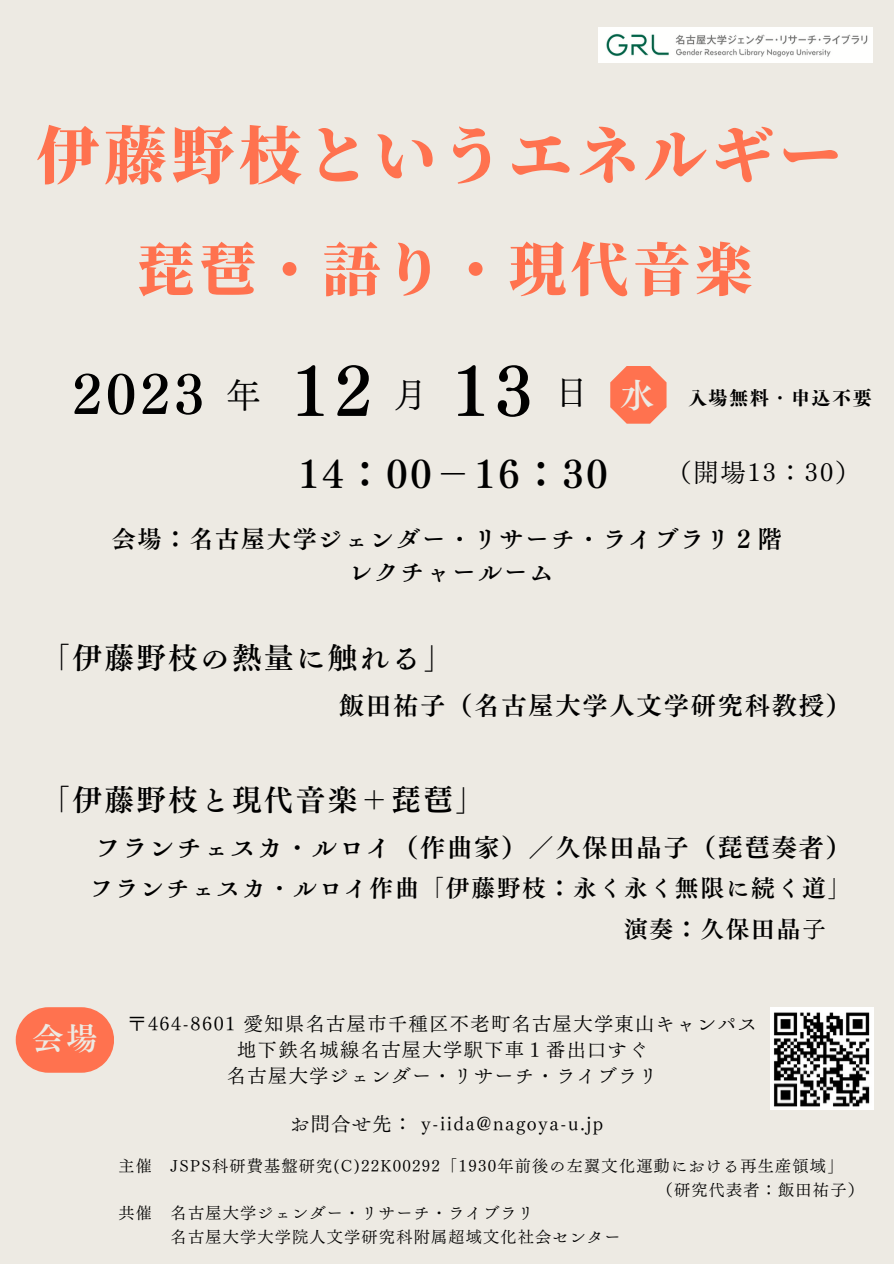
<style>
.page{position:relative;width:894px;height:1264px;background:#fff}
.page>*{position:absolute;margin:0;border:0;box-sizing:border-box;transform-origin:0 0}
.t1{font:66.15px "Canva Tsuku B Min Pr 6 N B";color:#000}
.t2{font:800 62.7px "Source Han Serif JP";letter-spacing:.075em;color:#ff724f}
.t3{font:800 57.6px "Source Han Serif JP";letter-spacing:.075em;color:#ff724f}
.t4{font:52.65px "Canva Tsuku B Min Pr 6 N B";color:#000}
.t5{font:37.2px "Canva Tsuku B Min Pr 6 N B";letter-spacing:.075em;color:#000}
.t6{font:34.2px "Canva Tsuku B Min Pr 6 N R";color:#000}
.t7{font:34.2px "Canva Tsuku B Min Pr 6 N B";color:#edeae3}
.t8{font:31.2px "Canva Tsuku B Min Pr 6 N B";color:#edeae3}
.t9{font:29.7px "Canva Tsuku B Min Pr 6 N B";letter-spacing:.075em;color:#000}
.t10{font:25.2px "Canva Tsuku B Min Pr 6 N B";letter-spacing:.075em;color:#000}
.t11{font:25.2px "Canva Tsuku B Min Pr 6 N R";letter-spacing:.075em;color:#000}
.t12{font:24px "Canva Tsuku B Min Pr 6 N B";letter-spacing:.075em;color:#000}
.t13{font:23.7px "Canva Tsuku B Min Pr 6 N B";letter-spacing:.075em;color:#000}
.t14{font:19.2px "Canva Tsuku B Min Pr 6 N R";letter-spacing:.075em;color:#000}
.t15{font:19.2px "Canva Tsuku BMD Min Std E";letter-spacing:.075em;color:#000}
.t16{font:16.2px "Canva Tsuku B Min Pr 6 N R";letter-spacing:.075em;color:#000}
.s1{font-family:"Canva Tsuku B Min Pr 6 N R"}
</style>
<div class="page">
<div style="left:0;top:0;width:893px;height:1263px;background:#edeae3"></div>
<svg style="left:610px;top:366px;width:56px;height:57px"></svg>
<img style="left:770px;top:1007px;width:103px;height:102px">
<svg style="left:16px;top:1007px;width:98px;height:65px;background:#fc8263"></svg>
<img style="left:598px;top:28px;width:274px;height:35px">
<p class="t2" style="left:36px;top:106px;width:806px">伊藤野枝というエネルギー</p>
<p class="t3" style="left:137px;top:224px;width:617px">琵琶・語り・現代音楽</p>
<p class="t4" style="left:72px;top:368px;width:133px">2023</p>
<p class="t6" style="left:226px;top:377px;width:36px">年</p>
<p class="t1" style="left:291px;top:358px;width:82px">12</p>
<p class="t6" style="left:394px;top:377px;width:26px">月</p>
<p class="t1" style="left:452px;top:358px;width:82px">13</p>
<p class="t6" style="left:554px;top:375px;width:21px">日</p>
<p class="t7" style="left:620px;top:377px;width:34px">水</p>
<p class="t15" style="left:687px;top:388px;width:185px">入場無料・申込不要</p>
<p class="t5" style="left:298px;top:455px;width:310px">14：00−16：30</p>
<p class="t11" style="left:666px;top:460px;width:195px">（開場13：30）</p>
<p class="t12" style="left:112px;top:527px;width:671px">会場：名古屋⼤学ジェンダー・リサーチ・ライブラリ２階</p>
<p class="t12" style="left:349px;top:560px;width:206px">レクチャールーム</p>
<p class="t9" style="left:41px;top:642px;width:414px">「伊藤野枝の熱量に触れる」</p>
<p class="t10" style="left:339px;top:692px;width:513px">飯田祐子（名古屋大学人文学研究科教授）</p>
<p class="t9" style="left:41px;top:784px;width:445px">「伊藤野枝と現代音楽＋琵琶」</p>
<p class="t10" style="left:95px;top:834px;width:756px">フランチェスカ・ルロイ（作曲家）／久保田晶子（琵琶奏者）</p>
<p class="t13" style="left:90px;top:876px;width:762px">フランチェスカ・ルロイ作曲「伊藤野枝：永く永く無限に続く道」</p>
<p class="t13" style="left:624px;top:916px;width:201px">演奏：久保田晶<span class="s1">子</span></p>
<p class="t8" style="left:33px;top:1022px;width:66px">会場</p>
<p class="t14" style="left:127px;top:1013px;width:631px">〒464-8601 愛知県名古屋市千種区不老町名古屋大学東山キャンパス</p>
<p class="t14" style="left:237px;top:1039px;width:412px">地下鉄名城線名古屋大学駅下車１番出口すぐ</p>
<p class="t14" style="left:227px;top:1065px;width:432px">名古屋大学ジェンダー・リサーチ・ライブラリ</p>
<p class="t14" style="left:290px;top:1114px;width:314px">お問合せ先： y-iida@nagoya-u.jp</p>
<p class="t16" style="left:118px;top:1157px;width:726px">主催 JSPS科研費基盤研究(C)22K00292「1930年前後の左翼文化運動における再生産領域」</p>
<p class="t16" style="left:656px;top:1181px;width:208px">（研究代表者：飯田祐子）</p>
<p class="t16" style="left:118px;top:1205px;width:417px">共催 名古屋大学ジェンダー・リサーチ・ライブラリ</p>
<p class="t16" style="left:171px;top:1228px;width:451px">名古屋大学大学院人文学研究科附属超域文化社会センター</p>
</div>
